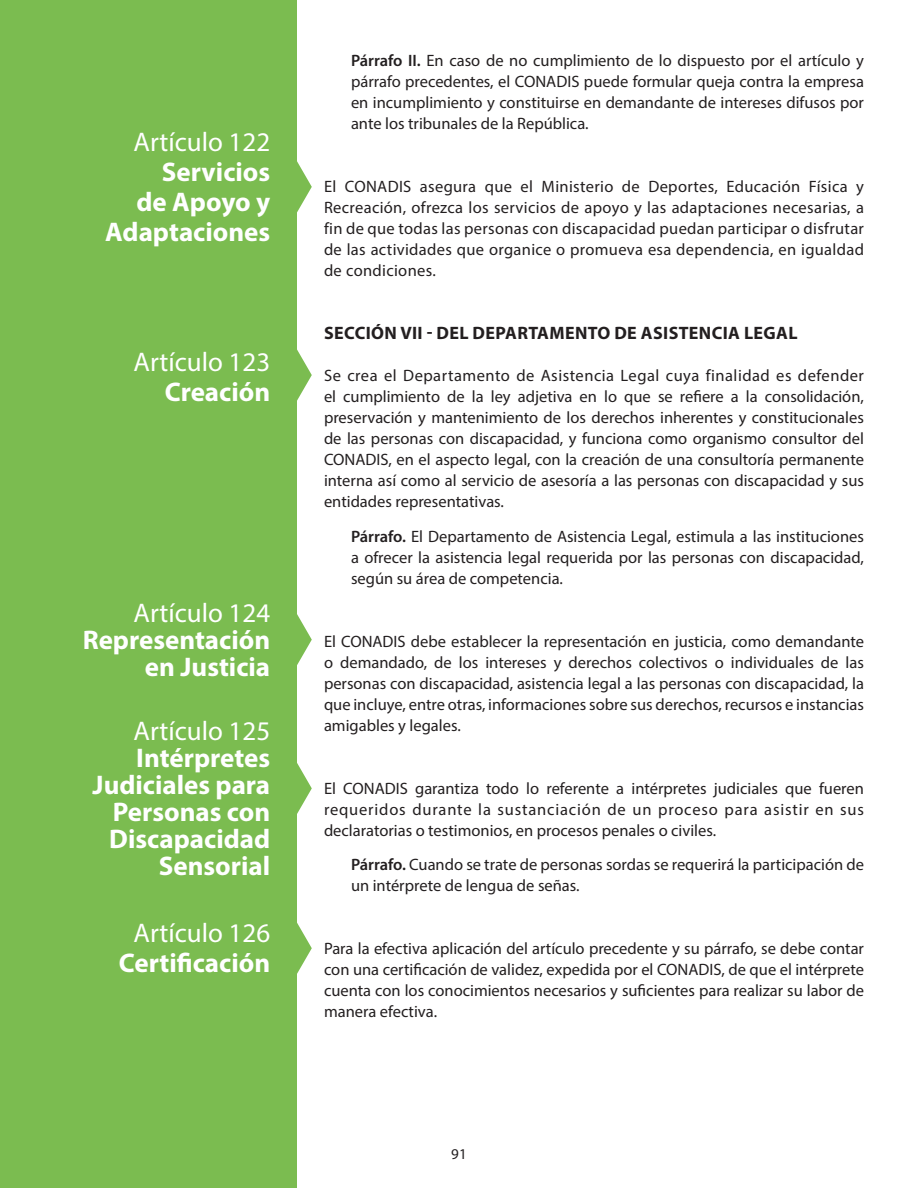
<style>
.page{position:relative;width:918px;height:1188px;background:#fff}
.page>*{position:absolute;margin:0;border:0;box-sizing:border-box;transform-origin:0 0}
.t1{font:700 27px/27px "Myriad Pro";color:#fff;text-align:right}
.t2{font:27px "Myriad Pro";color:#fff}
.t3{font:700 18px "Myriad Pro";letter-spacing:.02em;color:#231f20}
.t4{font:16.5px/21px "Myriad Pro";color:#231f20;text-align:justify}
.t5{font:15px "Myriad Pro";color:#231f20}
.s1{font-weight:600}
</style>
<div class="page">
<div style="left:0;top:0;width:297px;height:1188px;background:#7bbc50"></div>
<svg style="left:297px;top:161px;width:15px;height:52px"></svg>
<svg style="left:297px;top:349px;width:15px;height:52px"></svg>
<svg style="left:297px;top:614px;width:15px;height:51px"></svg>
<svg style="left:297px;top:763px;width:15px;height:51px"></svg>
<svg style="left:297px;top:923px;width:15px;height:51px"></svg>
<p class="t2" style="left:134px;top:125px;width:138px">Artículo 122</p>
<p class="t1" style="left:105px;top:156px;width:166px;line-height:30px">Servicios<br>de Apoyo y<br>Adaptaciones</p>
<p class="t2" style="left:134px;top:345px;width:138px">Artículo 123</p>
<p class="t1" style="left:165px;top:378px;width:107px">Creación</p>
<p class="t2" style="left:134px;top:596px;width:138px">Artículo 124</p>
<p class="t1" style="left:83px;top:625px;width:189px">Representación</p>
<p class="t1" style="left:145px;top:652px;width:127px">en Justicia</p>
<p class="t2" style="left:134px;top:714px;width:138px">Artículo 125</p>
<p class="t1" style="left:93px;top:743px;width:179px">Intérpretes<br>Judiciales para<br>Personas con<br>Discapacidad<br>Sensorial</p>
<p class="t2" style="left:134px;top:917px;width:138px">Artículo 126</p>
<p class="t1" style="left:119px;top:949px;width:153px">Certificación</p>
<p class="t4" style="left:351px;top:50px;width:515px"><span class="s1">Párrafo II.</span> En caso de no cumplimiento de lo dispuesto por el artículo y párrafo precedentes, el CONADIS puede formular queja contra la empresa en incumplimiento y constituirse en demandante de intereses difusos por ante los tribunales de la República.</p>
<p class="t4" style="left:324px;top:176px;width:542px">El CONADIS asegura que el Ministerio de Deportes, Educación Física y Recreación, ofrezca los servicios de apoyo y las adaptaciones necesarias, a fin de que todas las personas con discapacidad puedan participar o disfrutar de las actividades que organice o promueva esa dependencia, en igualdad de condiciones.</p>
<p class="t3" style="left:324px;top:322px;width:475px">SECCIÓN VII - DEL DEPARTAMENTO DE ASISTENCIA LEGAL</p>
<p class="t4" style="left:324px;top:365px;width:542px">Se crea el Departamento de Asistencia Legal cuya finalidad es defender el cumplimiento de la ley adjetiva en lo que se refiere a la consolidación, preservación y mantenimiento de los derechos inherentes y constitucionales de las personas con discapacidad, y funciona como organismo consultor del CONADIS, en el aspecto legal, con la creación de una consultoría permanente interna así como al servicio de asesoría a las personas con discapacidad y sus entidades representativas.</p>
<p class="t4" style="left:351px;top:526px;width:515px"><span class="s1">Párrafo.</span> El Departamento de Asistencia Legal, estimula a las instituciones a ofrecer la asistencia legal requerida por las personas con discapacidad, según su área de competencia.</p>
<p class="t4" style="left:324px;top:631px;width:542px">El CONADIS debe establecer la representación en justicia, como demandante o demandado, de los intereses y derechos colectivos o individuales de las personas con discapacidad, asistencia legal a las personas con discapacidad, la que incluye, entre otras, informaciones sobre sus derechos, recursos e instancias amigables y legales.</p>
<p class="t4" style="left:324px;top:778px;width:542px">El CONADIS garantiza todo lo referente a intérpretes judiciales que fueren requeridos durante la sustanciación de un proceso para asistir en sus declaratorias o testimonios, en procesos penales o civiles.</p>
<p class="t4" style="left:351px;top:854px;width:515px"><span class="s1">Párrafo.</span> Cuando se trate de personas sordas se requerirá la participación de un intérprete de lengua de señas.</p>
<p class="t4" style="left:324px;top:938px;width:542px">Para la efectiva aplicación del artículo precedente y su párrafo, se debe contar con una certificación de validez, expedida por el CONADIS, de que el intérprete cuenta con los conocimientos necesarios y suficientes para realizar su labor de manera efectiva.</p>
<p class="t5" style="left:451px;top:1144px;width:17px">91</p>
</div>
